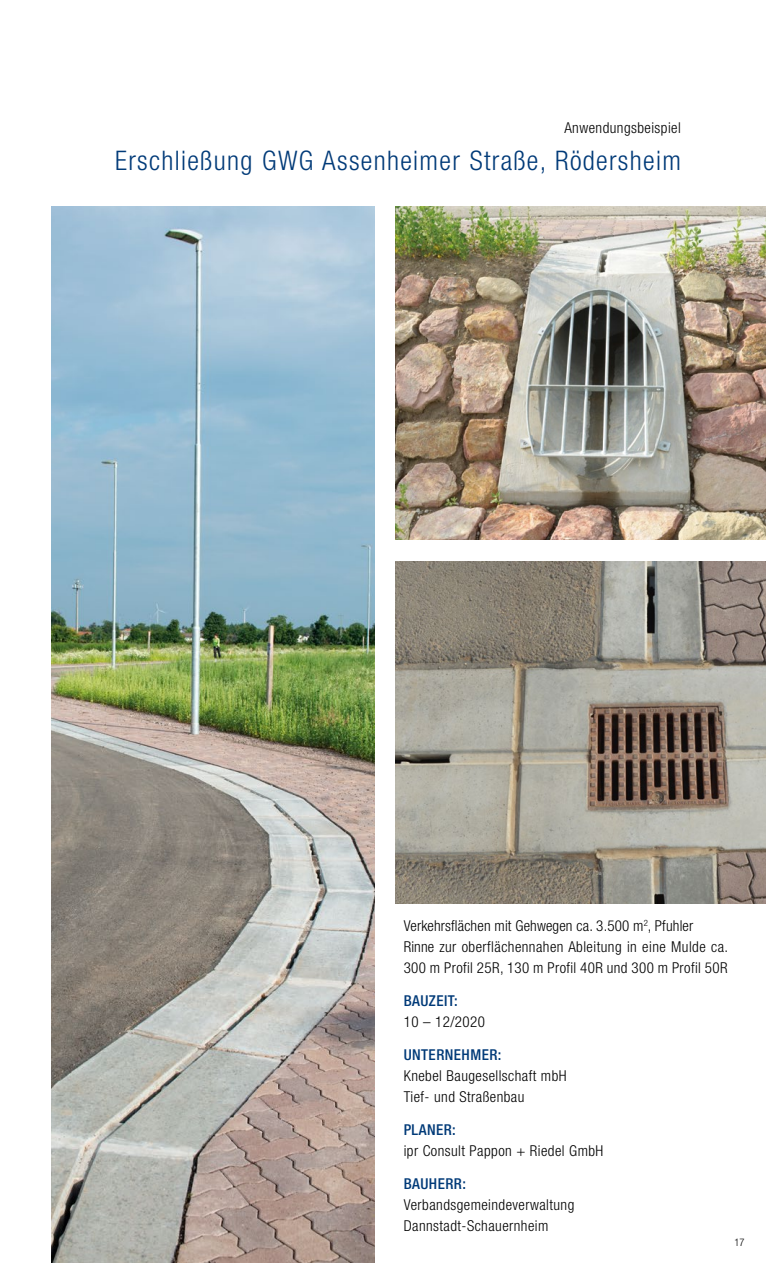
<style>
.page{position:relative;width:766px;height:1263px;background:#fff}
.page>*{position:absolute;margin:0;border:0;box-sizing:border-box;transform-origin:0 0}
.t1{font:300 condensed 27px "Helvetica Neue LT Pro";letter-spacing:.05em;color:#003a78}
.t2{font:300 condensed 15px/21px "Helvetica Neue LT Pro";letter-spacing:.03em;color:#000}
.t3{font:500 condensed 15px "Helvetica Neue LT Pro";letter-spacing:.03em;color:#003a78}
.t4{font:300 condensed 10.5px "Helvetica Neue LT Pro";color:#000}
</style>
<div class="page">
<img style="left:51px;top:206px;width:324px;height:1057px">
<img style="left:395px;top:206px;width:370px;height:334px">
<img style="left:395px;top:562px;width:370px;height:342px">
<p class="t2" style="left:564px;top:117px;width:118px">Anwendungsbeispiel</p>
<h1 class="t1" style="left:115px;top:145px;width:567px">Erschließung GWG Assenheimer Straße, Rödersheim</h1>
<p class="t2" style="left:403px;top:915px;width:326px">Verkehrsflächen mit Gehwegen ca. 3.500 m<sup>2</sup>, Pfuhler<br>Rinne zur oberflächennahen Ableitung in eine Mulde ca.<br>300 m Profil 25R, 130 m Profil 40R und 300 m Profil 50R</p>
<p class="t3" style="left:403px;top:992px;width:55px">BAUZEIT:</p>
<p class="t2" style="left:403px;top:1011px;width:83px">10 – 12/2020</p>
<p class="t3" style="left:403px;top:1046px;width:99px">UNTERNEHMER:</p>
<p class="t2" style="left:403px;top:1065px;width:164px">Knebel Baugesellschaft mbH<br>Tief- und Straßenbau</p>
<p class="t3" style="left:403px;top:1121px;width:54px">PLANER:</p>
<p class="t2" style="left:403px;top:1140px;width:201px">ipr Consult Pappon + Riedel GmbH</p>
<p class="t3" style="left:403px;top:1175px;width:64px">BAUHERR:</p>
<p class="t2" style="left:403px;top:1194px;width:172px">Verbandsgemeindeverwaltung<br>Dannstadt-Schauernheim</p>
<p class="t4" style="left:734px;top:1236px;width:12px">17</p>
</div>
